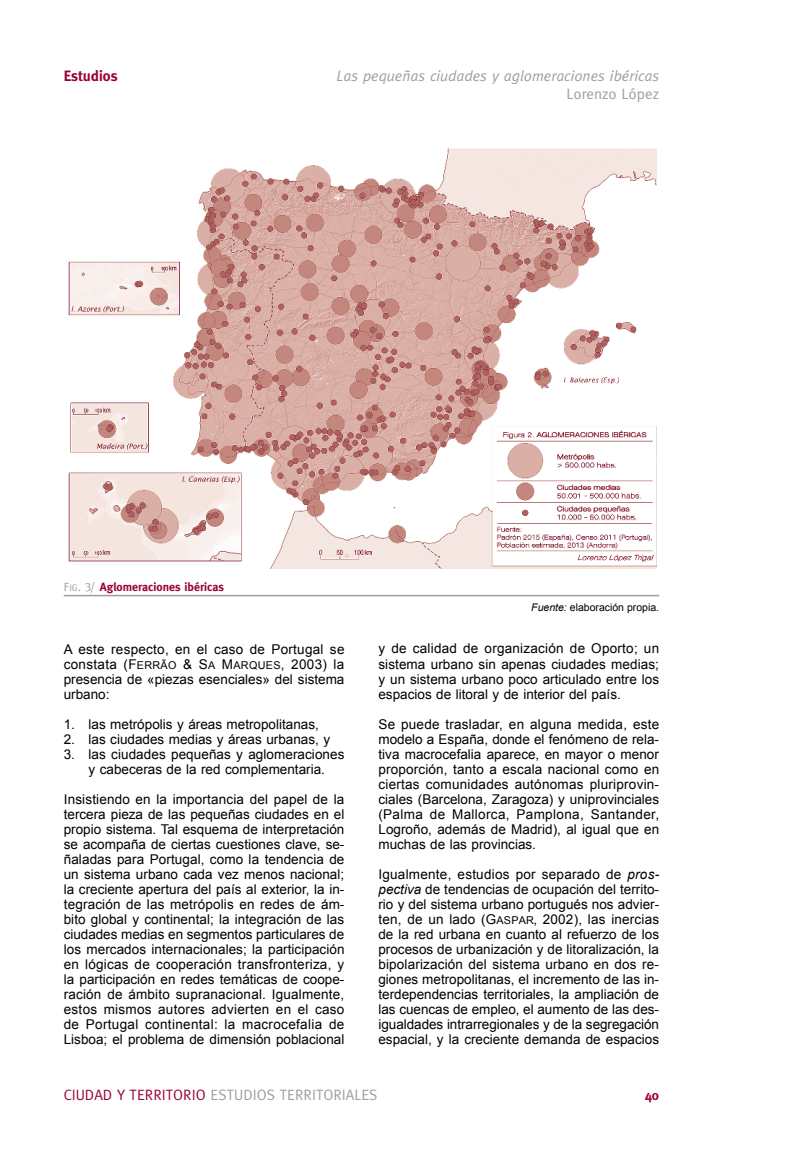
<style>
.page{position:relative;width:808px;height:1149px;background:#fff}
.page>*{position:absolute;margin:0;border:0;box-sizing:border-box;transform-origin:0 0}
.t1{font:15px "Meta";color:#9e9e9e}
.t2{font:italic 15px "Meta";color:#9e9e9e}
.t3{font:700 15px "Meta";color:#9b0337}
.t4{font:13.5px/15px "Arial";color:#000;text-align:justify}
.t5{font:700 13.5px "Meta";color:#9b0337}
.t6{font:700 12px "Meta";color:#9b0337}
.t7{font:10.5px "Arial";color:#000}
.s1{font-family:"Meta Caps SC800";font-weight:400;color:#9e9e9e}
.s2{font-family:"Meta Caps SC800";font-weight:400;font-size:9.6px;color:#9e9e9e}
.s3{font-family:"Arial MT SC800"}
.s4{font-family:"Arial MT SC800";font-size:10.8px}
.s5{font-style:italic}
.s6{color:#9b0337}
</style>
<div class="page">
<img style="left:68px;top:149px;width:589px;height:419px">
<hr style="left:64px;top:594px;width:595px;height:2px;background:#9e9e9e">
<p class="t3" style="left:64px;top:67px;width:55px">Estudios</p>
<p class="t2" style="left:336px;top:67px;width:324px">Las pequeñas ciudades y aglomeraciones ibéricas</p>
<p class="t1" style="left:567px;top:85px;width:94px">Lorenzo López</p>
<p class="t6" style="left:64px;top:579px;width:162px"><span class="s1">F</span><span class="s2">ig</span><span class="s1">. 3/</span> Aglomeraciones ibéricas</p>
<p class="t4" style="left:64px;top:641px;width:282px">A este respecto, en el caso de Portugal se constata (<span class="s3">F</span><span class="s4">ERRÃO</span> <span class="s3">&amp; S</span><span class="s4">A</span> <span class="s3">M</span><span class="s4">ARQUES</span><span class="s3">, 2003</span>) la presencia de «piezas esenciales» del sistema urbano:</p>
<p class="t4" style="left:64px;top:716px;width:257px">1. las metrópolis y áreas metropolitanas,</p>
<p class="t4" style="left:64px;top:731px;width:268px">2. las ciudades medias y áreas urbanas, y</p>
<p class="t4" style="left:64px;top:746px;width:282px;text-align:center">3. las ciudades pequeñas y aglomeraciones y cabeceras de la red complementaria.</p>
<p class="t4" style="left:64px;top:791px;width:282px">Insistiendo en la importancia del papel de la tercera pieza de las pequeñas ciudades en el propio sistema. Tal esquema de interpretación se acompaña de ciertas cuestiones clave, se&shy;ñaladas para Portugal, como la tendencia de un sistema urbano cada vez menos nacional; la creciente apertura del país al exterior, la in&shy;tegración de las metrópolis en redes de ám&shy;bito global y continental; la integración de las ciudades medias en segmentos particulares de los mercados internacionales; la participación en lógicas de cooperación transfronteriza, y la participación en redes temáticas de coope&shy;ración de ámbito supranacional. Igualmente, estos mismos autores advierten en el caso de Portugal continental: la macrocefalia de Lisboa; el problema de dimensión poblacional</p>
<p class="t7" style="left:531px;top:600px;width:129px"><span class="s5">Fuente:</span> elaboración propia.</p>
<p class="t4" style="left:378px;top:641px;width:282px">y de calidad de organización de Oporto; un sistema urbano sin apenas ciudades medias; y un sistema urbano poco articulado entre los espacios de litoral y de interior del país.</p>
<p class="t4" style="left:378px;top:716px;width:282px">Se puede trasladar, en alguna medida, este modelo a España, donde el fenómeno de rela&shy;tiva macrocefalia aparece, en mayor o menor proporción, tanto a escala nacional como en ciertas comunidades autónomas pluriprovin&shy;ciales (Barcelona, Zaragoza) y uniprovinciales (Palma de Mallorca, Pamplona, Santander, Logroño, además de Madrid), al igual que en muchas de las provincias.</p>
<p class="t4" style="left:378px;top:866px;width:282px">Igualmente, estudios por separado de <span class="s5">pros&shy;pectiva</span> de tendencias de ocupación del territo&shy;rio y del sistema urbano portugués nos advier&shy;ten, de un lado (<span class="s3">G</span><span class="s4">ASPAR</span><span class="s3">, 2002</span>), las inercias de la red urbana en cuanto al refuerzo de los procesos de urbanización y de litoralización, la bipolarización del sistema urbano en dos re&shy;giones metropolitanas, el incremento de las in&shy;terdependencias territoriales, la ampliación de las cuencas de empleo, el aumento de las des&shy;igualdades intrarregionales y de la segregación espacial, y la creciente demanda de espacios</p>
<p class="t1" style="left:64px;top:1085px;width:315px"><span class="s6">CIUDAD Y TERRITORIO</span> ESTUDIOS TERRITORIALES</p>
<p class="t5" style="left:645px;top:1086px;width:16px">40</p>
</div>
